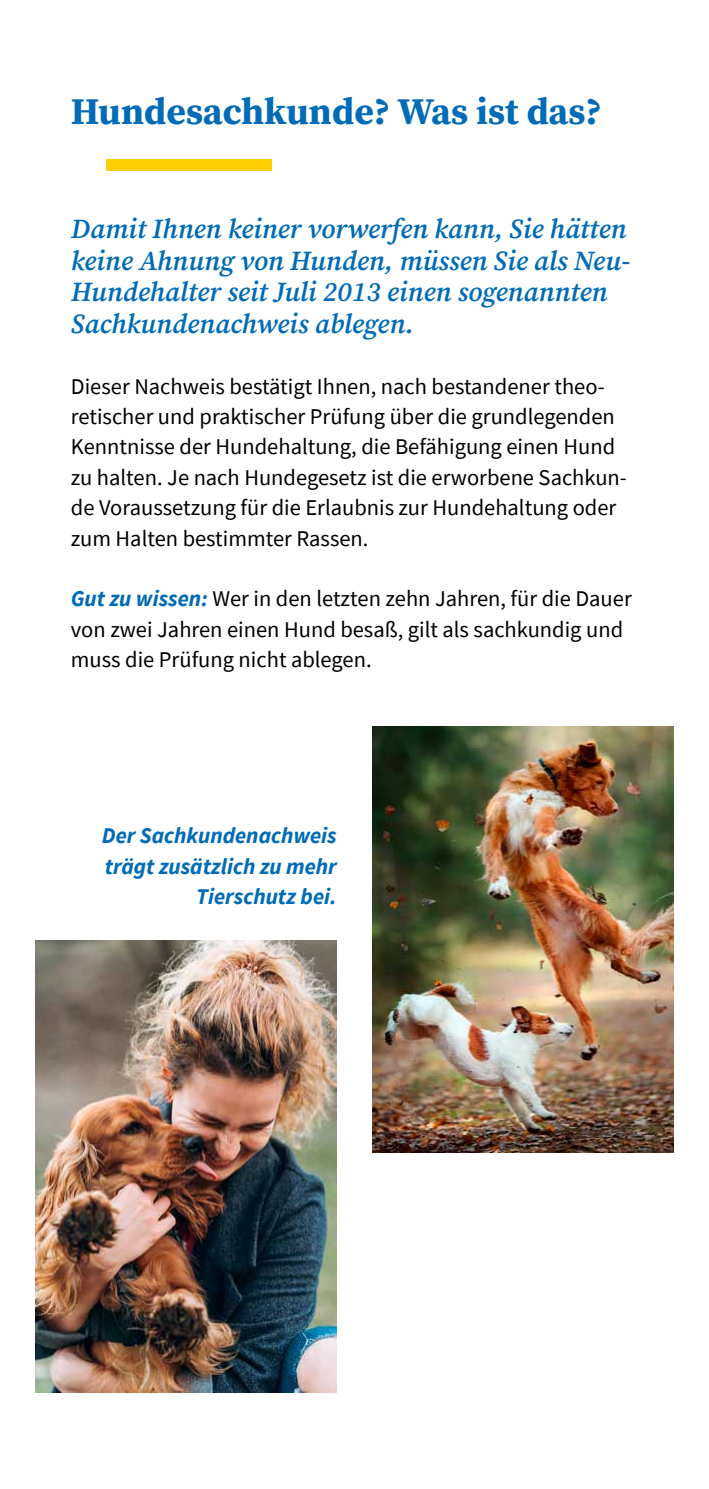
<style>
.page{position:relative;width:709px;height:1489px;background:#fff}
.page>*{position:absolute;margin:0;border:0;box-sizing:border-box;transform-origin:0 0}
.t1{font:700 37.5px "Source Serif Pro";color:#006bb6}
.t2{font:italic 600 27.5px/31.5px "Source Serif Pro";color:#006bb6}
.t3{font:22.5px/30.5px "Source Sans Pro";color:#000}
.t4{font:italic 700 22.5px/30.5px "Source Sans Pro";color:#006bb6;text-align:right}
.s1{font-weight:700;font-style:italic;color:#006bb6}
</style>
<div class="page">
<div style="left:106px;top:159px;width:166px;height:12px;background:#ffcd00"></div>
<img style="left:35px;top:940px;width:302px;height:451px">
<img style="left:372px;top:726px;width:301px;height:426px">
<h1 class="t1" style="left:71px;top:86px;width:532px">Hundesachkunde? Was ist das?</h1>
<p class="t2" style="left:71px;top:213px;width:560px">Damit Ihnen keiner vorwerfen kann, Sie hätten keine Ahnung von Hunden, müssen Sie als Neu-Hundehalter seit Juli 2013 einen sogenannten Sachkundenachweis ablegen.</p>
<p class="t3" style="left:71px;top:371px;width:557px">Dieser Nachweis bestätigt Ihnen, nach bestandener theo&shy;retischer und praktischer Prüfung über die grundlegenden Kenntnisse der Hundehaltung, die Befähigung einen Hund zu halten. Je nach Hundegesetz ist die erworbene Sachkun&shy;de Voraussetzung für die Erlaubnis zur Hundehaltung oder zum Halten bestimmter Rassen.</p>
<p class="t3" style="left:71px;top:583px;width:562px"><span class="s1">Gut zu wissen:</span> Wer in den letzten zehn Jahren, für die Dauer von zwei Jahren einen Hund besaß, gilt als sachkundig und muss die Prüfung nicht ablegen.</p>
<p class="t4" style="left:102px;top:820px;width:236px">Der Sachkundenachweis trägt zusätzlich zu mehr<br>Tierschutz bei.</p>
</div>
